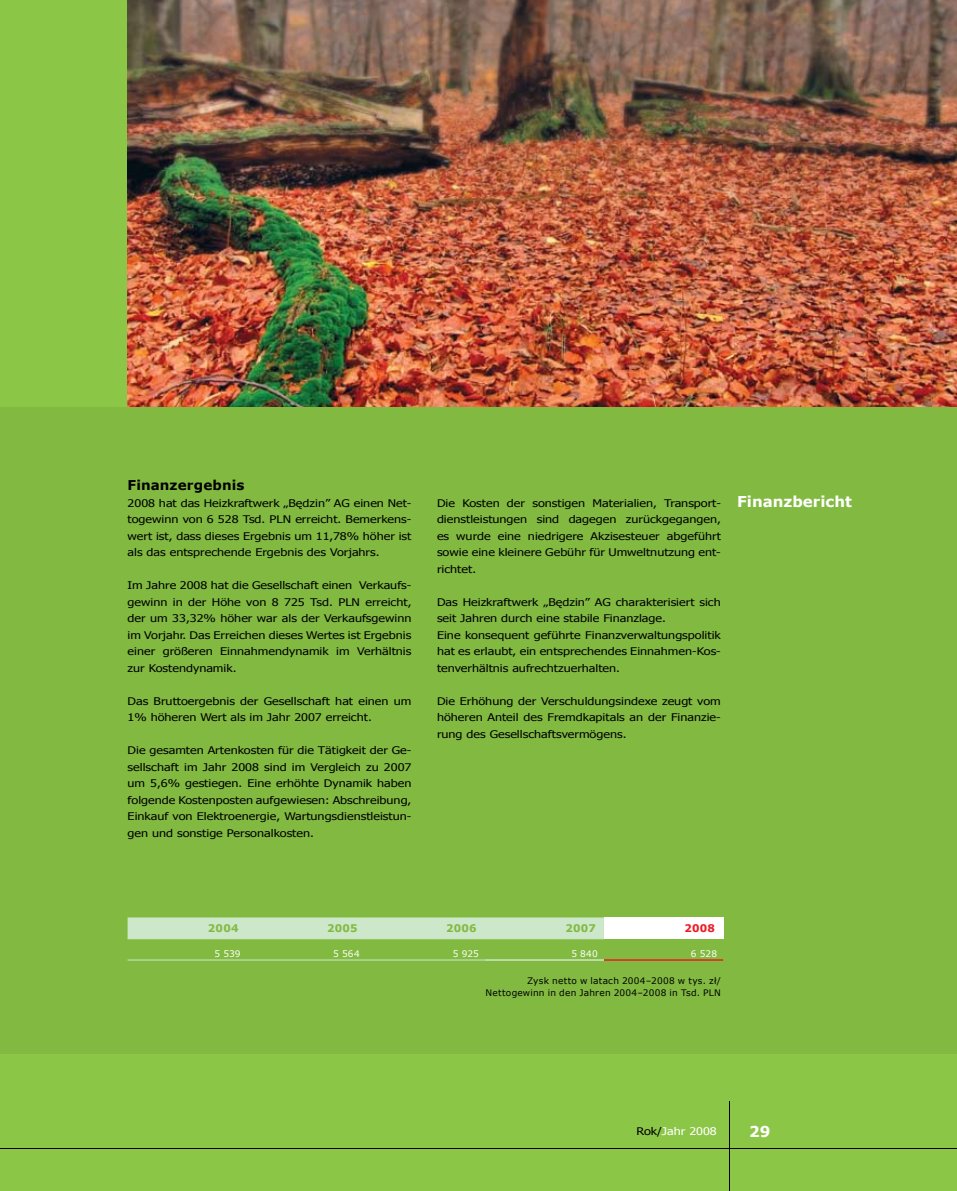
<style>
.page{position:relative;width:957px;height:1191px;background:#82ba41}
.page>*{position:absolute;margin:0;border:0;box-sizing:border-box;transform-origin:0 0}
.t1{font:700 15px "Verdana";color:#fff}
.t2{font:700 13.5px "Verdana";letter-spacing:.01em;color:#000}
.t3{font:10.5px/16.5px "Tahoma";color:#000;text-align:justify;scale:1.2 1}
.t4{font:700 10.5px "Verdana";letter-spacing:.02em;color:#82ba41}
.t5{font:10.5px "Tahoma";color:#fff;scale:1.2 1}
.t6{font:700 10.5px "Verdana";color:#ed1c24}
.t7{font:9px/12px "Verdana";letter-spacing:.025em;color:#000;text-align:right}
.t8{font:9px "Verdana";letter-spacing:.015em;color:#fff}
.s1{color:#000}
</style>
<div class="page">
<div style="left:0;top:0;width:957px;height:407px;background:#8cc647"></div>
<div style="left:0;top:1054px;width:957px;height:137px;background:#8cc647"></div>
<hr style="left:0;top:1148px;width:957px;height:1px;background:#000">
<hr style="left:729px;top:1101px;width:1px;height:90px;background:#000">
<img style="left:128px;top:0;width:829px;height:407px">
<div style="left:128px;top:917px;width:476px;height:21px;background:#cde7ca"></div>
<div style="left:604px;top:917px;width:119px;height:21px;background:#fff"></div>
<hr style="left:128px;top:938px;width:119px;height:1px;background:#cde7ca">
<hr style="left:247px;top:938px;width:119px;height:1px;background:#cde7ca">
<hr style="left:366px;top:938px;width:119px;height:1px;background:#cde7ca">
<hr style="left:128px;top:959px;width:119px;height:1px;background:#cde7ca">
<hr style="left:247px;top:959px;width:119px;height:1px;background:#cde7ca">
<hr style="left:366px;top:959px;width:119px;height:1px;background:#cde7ca">
<hr style="left:604px;top:959px;width:119px;height:1px;background:#ed1c24">
<hr style="left:485px;top:938px;width:119px;height:1px;background:#cde7ca">
<hr style="left:485px;top:959px;width:119px;height:1px;background:#cde7ca">
<p class="t2" style="left:128px;top:476px;width:118px">Finanzergebnis</p>
<p class="t3" style="left:128px;top:494px;width:238px">2008 hat das Heizkraftwerk „Będzin” AG einen Net&shy;togewinn von 6 528 Tsd. PLN erreicht. Bemerkens&shy;wert ist, dass dieses Ergebnis um 11,78% höher ist als das entsprechende Ergebnis des Vorjahrs.</p>
<p class="t3" style="left:128px;top:576px;width:238px">Im Jahre 2008 hat die Gesellschaft einen Verkaufs&shy;gewinn in der Höhe von 8 725 Tsd. PLN erreicht, der um 33,32% höher war als der Verkaufsgewinn im Vorjahr. Das Erreichen dieses Wertes ist Ergebnis einer größeren Einnahmendynamik im Verhältnis zur Kostendynamik.</p>
<p class="t3" style="left:128px;top:692px;width:238px">Das Bruttoergebnis der Gesellschaft hat einen um<br>1% höheren Wert als im Jahr 2007 erreicht.</p>
<p class="t3" style="left:128px;top:741px;width:238px">Die gesamten Artenkosten für die Tätigkeit der Ge&shy;sellschaft im Jahr 2008 sind im Vergleich zu 2007 um 5,6% gestiegen. Eine erhöhte Dynamik haben folgende Kostenposten aufgewiesen: Abschreibung, Einkauf von Elektroenergie, Wartungsdienstleistun&shy;gen und sonstige Personalkosten.</p>
<p class="t3" style="left:437px;top:494px;width:238px">Die Kosten der sonstigen Materialien, Transport&shy;dienstleistungen sind dagegen zurückgegangen, es wurde eine niedrigere Akzisesteuer abgeführt sowie eine kleinere Gebühr für Umweltnutzung ent&shy;richtet.</p>
<p class="t3" style="left:437px;top:593px;width:238px;text-align:left">Das Heizkraftwerk „Będzin” AG charakterisiert sich seit Jahren durch eine stabile Finanzlage.<br>Eine konsequent geführte Finanzverwaltungspolitik hat es erlaubt, ein entsprechendes Einnahmen-Kos&shy;tenverhältnis aufrechtzuerhalten.</p>
<p class="t3" style="left:437px;top:692px;width:238px">Die Erhöhung der Verschuldungsindexe zeugt vom höheren Anteil des Fremdkapitals an der Finanzie&shy;rung des Gesellschaftsvermögens.</p>
<h1 class="t1" style="left:737px;top:491px;width:116px">Finanzbericht</h1>
<p class="t4" style="left:208px;top:921px;width:32px">2004</p>
<p class="t4" style="left:327px;top:921px;width:32px">2005</p>
<p class="t4" style="left:446px;top:921px;width:32px">2006</p>
<p class="t4" style="left:565px;top:921px;width:32px">2007</p>
<p class="t6" style="left:684px;top:921px;width:32px">2008</p>
<p class="t8" style="left:214px;top:948px;width:28px">5 539</p>
<p class="t8" style="left:333px;top:948px;width:28px">5 564</p>
<p class="t8" style="left:453px;top:948px;width:28px">5 925</p>
<p class="t8" style="left:571px;top:948px;width:28px">5 840</p>
<p class="t8" style="left:691px;top:948px;width:28px">6 528</p>
<p class="t7" style="left:485px;top:974px;width:237px">Zysk netto w latach 2004–2008 w tys. zł/<br>Nettogewinn in den Jahren 2004–2008 in Tsd. PLN</p>
<p class="t5" style="left:636px;top:1124px;width:68px"><span class="s1">Rok/</span>Jahr 2008</p>
<h1 class="t1" style="left:749px;top:1121px;width:23px">29</h1>
</div>
